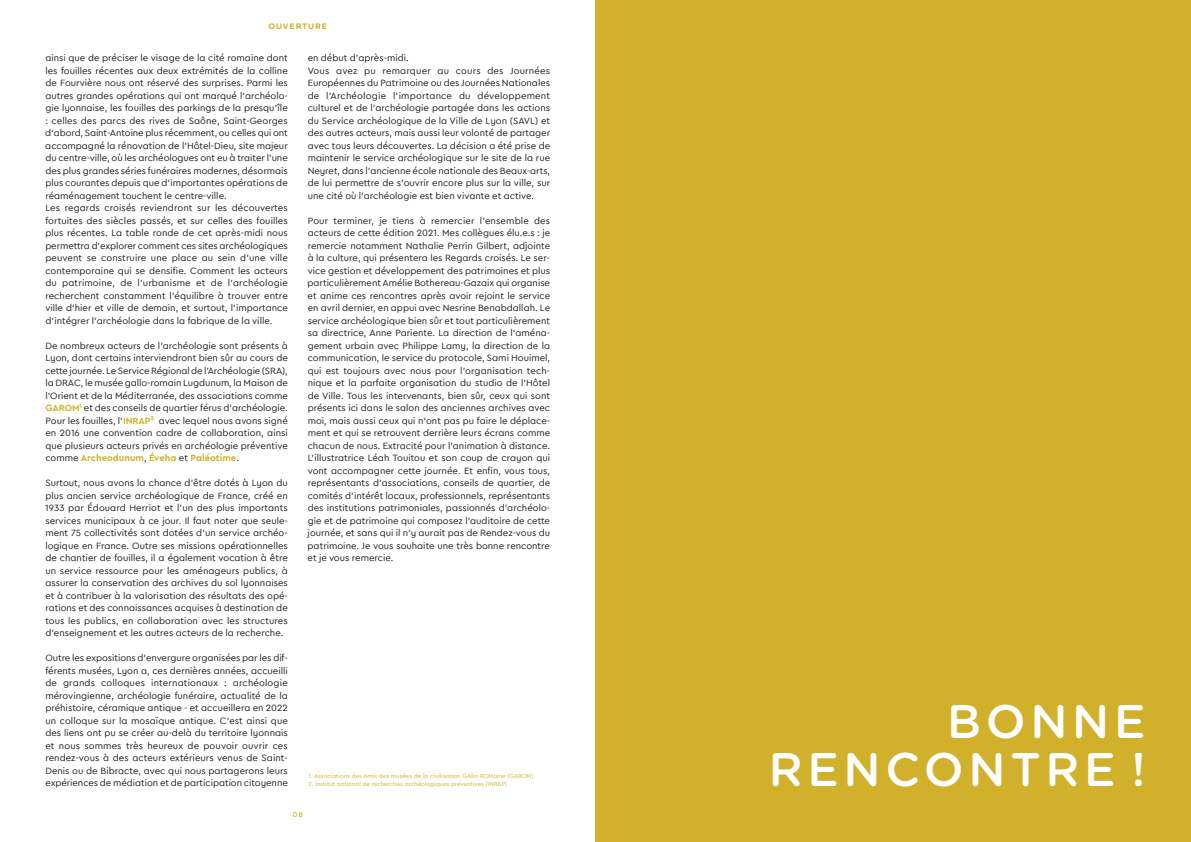
<style>
.page{position:relative;width:1191px;height:842px;background:#fff}
.page>*{position:absolute;margin:0;border:0;box-sizing:border-box;transform-origin:0 0}
.t1{font:500 47px/48px "Gotham Rounded";letter-spacing:.1em;color:#fff;text-align:right}
.t2{font:9.6px/12.5px "Cera PRO";color:#1a1a1a;text-align:justify}
.t3{font:700 8px "Gotham Rounded";letter-spacing:.1em;color:#d1b02b}
.t4{font:500 7px "Gotham Rounded";color:#d1b02b}
.t5{font:6.2px "Cera PRO";color:#d1b02b}
.s1{font-weight:700;color:#d2b22f}
</style>
<div class="page">
<div style="left:595px;top:0;width:596px;height:842px;background:#d1b02b"></div>
<p class="t3" style="left:268px;top:21px;width:60px">OUVERTURE</p>
<p class="t2" style="left:45px;top:51px;width:244px;text-align:left">ainsi que de préciser le visage de la cité romaine dont les fouilles récentes aux deux extrémités de la colline de Fourvière nous ont réservé des surprises. Parmi les autres grandes opérations qui ont marqué l'archéolo&shy;gie lyonnaise, les fouilles des parkings de la presqu'île : celles des parcs des rives de Saône, Saint-Georges d'abord, Saint-Antoine plus récemment, ou celles qui ont accompagné la rénovation de l'Hôtel-Dieu, site majeur du centre-ville, où les archéologues ont eu à traiter l'une des plus grandes séries funéraires modernes, désormais plus courantes depuis que d'importantes opérations de réaménagement touchent le centre-ville.<br>Les regards croisés reviendront sur les découvertes fortuites des siècles passés, et sur celles des fouilles plus récentes. La table ronde de cet après-midi nous permettra d'explorer comment ces sites archéologiques peuvent se construire une place au sein d'une ville contemporaine qui se densifie. Comment les acteurs du patrimoine, de l'urbanisme et de l'archéologie recherchent constamment l'équilibre à trouver entre ville d'hier et ville de demain, et surtout, l'importance d'intégrer l'archéologie dans la fabrique de la ville.</p>
<p class="t2" style="left:45px;top:339px;width:244px">De nombreux acteurs de l'archéologie sont présents à Lyon, dont certains interviendront bien sûr au cours de cette journée. Le Service Régional de l'Archéologie (SRA), la DRAC, le musée gallo-romain Lugdunum, la Maison de l'Orient et de la Méditerranée, des associations comme <span class="s1">GAROM</span><sup>1</sup> et des conseils de quartier férus d'archéologie.<br>Pour les fouilles, l'<span class="s1">INRAP</span><sup>2</sup> avec lequel nous avons signé en 2016 une convention cadre de collaboration, ainsi que plusieurs acteurs privés en archéologie préventive comme <span class="s1">Archeodunum</span>, <span class="s1">Éveha</span> et <span class="s1">Paléotime</span>.</p>
<p class="t2" style="left:45px;top:476px;width:244px">Surtout, nous avons la chance d'être dotés à Lyon du plus ancien service archéologique de France, créé en 1933 par Édouard Herriot et l'un des plus importants services municipaux à ce jour. Il faut noter que seule&shy;ment 75 collectivités sont dotées d'un service archéo&shy;logique en France. Outre ses missions opérationnelles de chantier de fouilles, il a également vocation à être un service ressource pour les aménageurs publics, à assurer la conservation des archives du sol lyonnaises et à contribuer à la valorisation des résultats des opé&shy;rations et des connaissances acquises à destination de tous les publics, en collaboration avec les structures d'enseignement et les autres acteurs de la recherche.</p>
<p class="t2" style="left:45px;top:651px;width:244px">Outre les expositions d'envergure organisées par les dif&shy;férents musées, Lyon a, ces dernières années, accueilli de grands colloques internationaux : archéologie mérovingienne, archéologie funéraire, actualité de la préhistoire, céramique antique - et accueillera en 2022 un colloque sur la mosaïque antique. C'est ainsi que des liens ont pu se créer au-delà du territoire lyonnais et nous sommes très heureux de pouvoir ouvrir ces rendez-vous à des acteurs extérieurs venus de Saint-Denis ou de Bibracte, avec qui nous partagerons leurs expériences de médiation et de participation citoyenne</p>
<p class="t2" style="left:308px;top:51px;width:244px;text-align:left">en début d'après-midi.<br>Vous avez pu remarquer au cours des Journées Européennes du Patrimoine ou des Journées Nationales de l'Archéologie l'importance du développement culturel et de l'archéologie partagée dans les actions du Service archéologique de la Ville de Lyon (SAVL) et des autres acteurs, mais aussi leur volonté de partager avec tous leurs découvertes. La décision a été prise de maintenir le service archéologique sur le site de la rue Neyret, dans l'ancienne école nationale des Beaux-arts, de lui permettre de s'ouvrir encore plus sur la ville, sur une cité où l'archéologie est bien vivante et active.</p>
<p class="t2" style="left:307px;top:214px;width:244px">Pour terminer, je tiens à remercier l'ensemble des acteurs de cette édition 2021. Mes collègues élu.e.s : je remercie notamment Nathalie Perrin Gilbert, adjointe à la culture, qui présentera les Regards croisés. Le ser&shy;vice gestion et développement des patrimoines et plus particulièrementAmélie Bothereau-Gazaix qui organise et anime ces rencontres après avoir rejoint le service en avril dernier, en appui avec Nesrine Benabdallah. Le service archéologique bien sûr et tout particulièrement sa directrice, Anne Pariente. La direction de l'aména&shy;gement urbain avec Philippe Lamy, la direction de la communication, le service du protocole, Sami Houimel, qui est toujours avec nous pour l'organisation tech&shy;nique et la parfaite organisation du studio de l'Hôtel de Ville. Tous les intervenants, bien sûr, ceux qui sont présents ici dans le salon des anciennes archives avec moi, mais aussi ceux qui n'ont pas pu faire le déplace&shy;ment et qui se retrouvent derrière leurs écrans comme chacun de nous. Extracité pour l'animation à distance.<br>L'illustratrice Léah Touitou et son coup de crayon qui vont accompagner cette journée. Et enfin, vous tous, représentants d'associations, conseils de quartier, de comités d'intérêt locaux, professionnels, représentants des institutions patrimoniales, passionnés d'archéolo&shy;gie et de patrimoine qui composez l'auditoire de cette journée, et sans qui il n'y aurait pas de Rendez-vous du patrimoine. Je vous souhaite une très bonne rencontre et je vous remercie.</p>
<p class="t5" style="left:309px;top:772px;width:226px">1. Associations des Amis des musées de la civilisation GAllo-ROMaine (GAROM)</p>
<p class="t5" style="left:309px;top:780px;width:200px">2. Institut national de recherches archéologiques préventives (INRAP)</p>
<p class="t4" style="left:293px;top:809px;width:12px">08</p>
<h1 class="t1" style="left:768px;top:695px;width:378px">BONNE<br>RENCONTRE !</h1>
</div>
